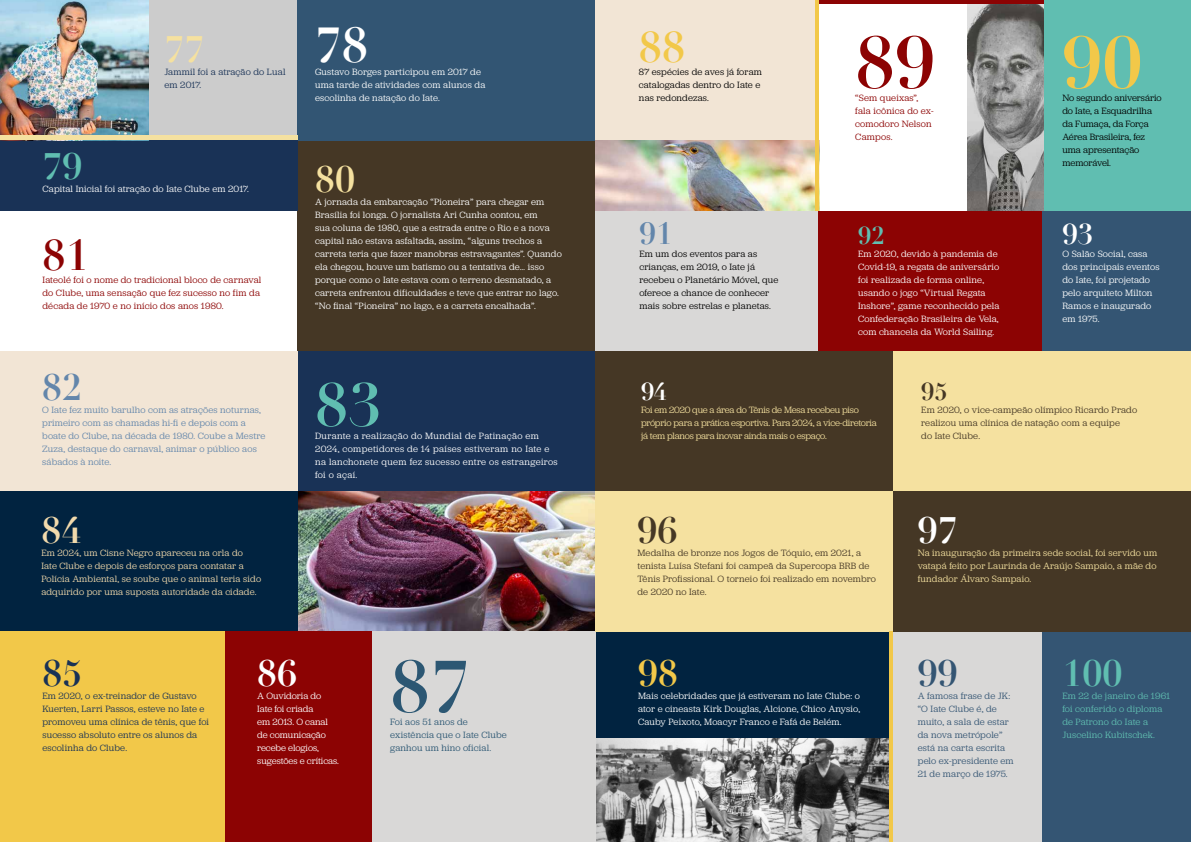
<style>
.page{position:relative;width:1191px;height:842px;background:#fff}
.page>*{position:absolute;margin:0;border:0;box-sizing:border-box;transform-origin:0 0}
.t1{font:700 72px "Didot";color:#2c5773}
.t2{font:700 72px "Didot";color:#f2c849}
.t3{font:700 72px "Didot";color:#8c0303}
.t4{font:700 60px "Didot";color:#60beb1}
.t5{font:700 48px "Didot";color:#fff}
.t6{font:700 42px "Didot";color:#8c0303}
.t7{font:700 42px "Didot";color:#f2c849}
.t8{font:700 36px "Didot";color:#60beb1}
.t9{font:700 36px "Didot";color:#f5e1a0}
.t10{font:700 36px "Didot";color:#fff}
.t11{font:700 36px "Didot";color:#193256}
.t12{font:700 36px "Didot";color:#6386ab}
.t13{font:700 36px "Didot";color:#f2daac}
.t14{font:700 36px "Didot";color:#f2c849}
.t15{font:700 36px "Didot";color:#345573}
.t16{font:700 36px "Didot";color:#453725}
.t17{font:700 30px "Didot";color:#6386ab}
.t18{font:700 28px "Didot";color:#fff}
.t19{font:700 24px "Didot";color:#60beb1}
.t20{font:700 24px "Didot";color:#fff}
.t21{font:700 24px "Didot";color:#453725}
.t22{font:9.5px/13px "Jubilat";letter-spacing:.015em;color:#fff}
.t23{font:9.5px/13px "Jubilat";letter-spacing:.005em;color:#000}
.t24{font:9.5px/13px "Jubilat";letter-spacing:-.02em;color:#f5e1a0}
.t25{font:9.5px/13px "Jubilat";letter-spacing:.02em;color:#453725}
.t26{font:9.5px/13px "Jubilat";letter-spacing:.015em;color:#6386ab}
.t27{font:9.5px/13px "Jubilat";letter-spacing:.02em;color:#193256}
.t28{font:9.5px/13px "Jubilat";letter-spacing:.02em;color:#8c0303}
.t29{font:9.5px/13px "Jubilat";letter-spacing:.02em;color:#f2daac}
.t30{font:9.5px/13px "Jubilat";letter-spacing:.04em;color:#fff}
.t31{font:9.5px/13px "Jubilat";letter-spacing:.015em;color:#345573}
.t32{font:9.5px/13px "Jubilat";letter-spacing:.015em;color:#60beb1}
.t33{font:9.5px/13px "Jubilat";letter-spacing:.02em;color:#2c5773}
</style>
<div class="page">
<div style="left:595px;top:630px;width:298px;height:212px;background:#012340"></div>
<img style="left:595px;top:738px;width:294px;height:104px">
<div style="left:297px;top:351px;width:298px;height:280px;background:#193256"></div>
<img style="left:297px;top:491px;width:298px;height:140px">
<div style="left:297px;top:140px;width:298px;height:211px;background:#453725"></div>
<div style="left:0;top:0;width:387px;height:140px;background:#ccc"></div>
<div style="left:297px;top:0;width:298px;height:140px;background:#325573"></div>
<div style="left:0;top:140px;width:297px;height:70px;background:#193256"></div>
<div style="left:0;top:351px;width:297px;height:140px;background:#f2e5d5"></div>
<div style="left:0;top:491px;width:297px;height:140px;background:#012340"></div>
<div style="left:0;top:632px;width:225px;height:210px;background:#f2c849"></div>
<div style="left:225px;top:631px;width:147px;height:211px;background:#8c0303"></div>
<div style="left:372px;top:631px;width:223px;height:211px;background:#d9d8d7"></div>
<div style="left:893px;top:630px;width:149px;height:212px;background:#d9d8d7"></div>
<div style="left:1042px;top:630px;width:149px;height:212px;background:#345573"></div>
<div style="left:1042px;top:210px;width:149px;height:141px;background:#345573"></div>
<div style="left:819px;top:210px;width:223px;height:141px;background:#8c0303"></div>
<div style="left:1042px;top:0;width:149px;height:210px;background:#60beb1"></div>
<div style="left:595px;top:0;width:224px;height:210px;background:#f2e5d5"></div>
<div style="left:595px;top:351px;width:298px;height:140px;background:#453725"></div>
<div style="left:893px;top:351px;width:298px;height:159px;background:#f5e1a0"></div>
<div style="left:595px;top:491px;width:298px;height:140px;background:#f5e1a0"></div>
<div style="left:893px;top:491px;width:298px;height:140px;background:#453725"></div>
<div style="left:595px;top:210px;width:223px;height:141px;background:#d9d8d7"></div>
<hr style="left:889px;top:631px;width:4px;height:211px;background:#f2c849">
<img style="left:595px;top:140px;width:220px;height:70px">
<img style="left:967px;top:4px;width:76px;height:206px">
<hr style="left:817px;top:0;width:226px;height:4px;background:#8c0303">
<img style="left:0;top:0;width:149px;height:136px">
<hr style="left:815px;top:0;width:4px;height:210px;background:#f2c849">
<hr style="left:0;top:136px;width:297px;height:4px;background:#f5e1a0">
<h3 class="t9" style="left:164px;top:27px;width:42px">77</h3>
<p class="t27" style="left:164px;top:65px;width:122px">Jammil foi a atração do Lual em 2017.</p>
<h3 class="t8" style="left:43px;top:144px;width:42px">79</h3>
<p class="t22" style="left:43px;top:182px;width:208px">Capital Inicial foi atração do Iate Clube em 2017.</p>
<h3 class="t6" style="left:43px;top:229px;width:48px">81</h3>
<p class="t28" style="left:43px;top:273px;width:220px">Iateolé foi o nome do tradicional bloco de carnaval do Clube, uma sensação que fez sucesso no fim da década de 1970 e no início dos anos 1980.</p>
<h3 class="t12" style="left:42px;top:365px;width:42px">82</h3>
<p class="t26" style="left:42px;top:403px;width:225px">O Iate fez muito barulho com as atrações noturnas, primeiro com as chamadas hi-fi e depois com a boate do Clube, na década de 1980. Coube a Mestre Zuza, destaque do carnaval, animar o público aos sábados à noite.</p>
<h3 class="t13" style="left:41px;top:508px;width:42px">84</h3>
<p class="t29" style="left:41px;top:546px;width:221px">Em 2024, um Cisne Negro apareceu na orla do<br>Iate Clube e depois de esforços para contatar a Polícia Ambiental, se soube que o animal teria sido adquirido por uma suposta autoridade da cidade.</p>
<h3 class="t5" style="left:315px;top:15px;width:55px">78</h3>
<p class="t22" style="left:315px;top:65px;width:172px">Gustavo Borges participou em 2017 de uma tarde de atividades com alunos da escolinha de natação do Iate.</p>
<h3 class="t9" style="left:315px;top:157px;width:42px">80</h3>
<p class="t22" style="left:315px;top:195px;width:248px">A jornada da embarcação “Pioneira” para chegar em Brasília foi longa. O jornalista Ari Cunha contou, em<br>sua coluna de 1980, que a estrada entre o Rio e a nova capital não estava asfaltada, assim, “alguns trechos a carreta teria que fazer manobras estravagantes”. Quando ela chegou, houve um batismo ou a tentativa de… isso porque como o Iate estava com o terreno desmatado, a carreta enfrentou dificuldades e teve que entrar no lago. “No final “Pioneira” no lago, e a carreta encalhada”.</p>
<h2 class="t4" style="left:315px;top:367px;width:68px">83</h2>
<p class="t30" style="left:315px;top:429px;width:244px">Durante a realização do Mundial de Patinação em 2024, competidores de 14 países estiveram no Iate e na lanchonete quem fez sucesso entre os estrangeiros foi o açaí.</p>
<h3 class="t11" style="left:42px;top:651px;width:42px">85</h3>
<p class="t27" style="left:42px;top:689px;width:168px">Em 2020, o ex-treinador de Gustavo Kuerten, Larri Passos, esteve no Iate e promoveu uma clínica de tênis, que foi sucesso absoluto entre os alunos da escolinha do Clube.</p>
<h3 class="t10" style="left:257px;top:651px;width:42px">86</h3>
<p class="t22" style="left:257px;top:689px;width:83px">A Ouvidoria do<br>Iate foi criada<br>em 2013. O canal de comunicação recebe elogios, sugestões e críticas.</p>
<h1 class="t1" style="left:390px;top:641px;width:82px">87</h1>
<p class="t33" style="left:390px;top:715px;width:118px">Foi aos 51 anos de existência que o Iate Clube ganhou um hino oficial.</p>
<h3 class="t7" style="left:639px;top:21px;width:48px">88</h3>
<p class="t23" style="left:639px;top:65px;width:125px">87 espécies de aves já foram catalogadas dentro do Iate e nas redondezas.</p>
<h3 class="t17" style="left:639px;top:215px;width:35px">91</h3>
<p class="t23" style="left:639px;top:247px;width:140px">Em um dos eventos para as crianças, em 2019, o Iate já recebeu o Planetário Móvel, que oferece a chance de conhecer mais sobre estrelas e planetas.</p>
<h1 class="t3" style="left:855px;top:17px;width:82px">89</h1>
<p class="t28" style="left:855px;top:91px;width:80px">“Sem queixas”, fala icônica do ex&shy;comodoro Nelson<br>Campos.</p>
<h3 class="t19" style="left:858px;top:220px;width:28px">92</h3>
<p class="t22" style="left:858px;top:247px;width:143px">Em 2020, devido à pandemia de<br>Covid-19, a regata de aniversário foi realizada de forma online, usando o jogo “Virtual Regata<br>Inshore”, game reconhecido pela<br>Confederação Brasileira de Vela, com chancela da World Sailing.</p>
<h1 class="t2" style="left:1062px;top:17px;width:82px">90</h1>
<p class="t23" style="left:1062px;top:91px;width:101px">No segundo aniversário do Iate, a Esquadrilha da Fumaça, da Força<br>Aérea Brasileira, fez uma apresentação memorável.</p>
<h3 class="t18" style="left:1062px;top:217px;width:33px">93</h3>
<p class="t22" style="left:1062px;top:247px;width:99px">O Salão Social, casa dos principais eventos do Iate, foi projetado pelo arquiteto Milton<br>Ramos e inaugurado em 1975.</p>
<h3 class="t20" style="left:641px;top:376px;width:27px">94</h3>
<p class="t24" style="left:641px;top:403px;width:237px">Foi em 2020 que a área do Tênis de Mesa recebeu piso próprio para a prática esportiva. Para 2024, a vice-diretoria já tem planos para inovar ainda mais o espaço.</p>
<h3 class="t16" style="left:637px;top:508px;width:42px">96</h3>
<p class="t25" style="left:637px;top:546px;width:240px">Medalha de bronze nos Jogos de Tóquio, em 2021, a tenista Luísa Stefani foi campeã da Supercopa BRB de Tênis Profissional. O torneio foi realizado em novembro de 2020 no Iate.</p>
<h3 class="t14" style="left:638px;top:651px;width:42px">98</h3>
<p class="t22" style="left:638px;top:689px;width:224px;text-align:justify">Mais celebridades que já estiveram no Iate Clube: o ator e cineasta Kirk Douglas, Alcione, Chico Anysio, Cauby Peixoto, Moacyr Franco e Fafá de Belém.</p>
<h3 class="t21" style="left:921px;top:376px;width:28px">95</h3>
<p class="t25" style="left:921px;top:403px;width:217px">Em 2020, o vice-campeão olímpico Ricardo Prado realizou uma clínica de natação com a equipe<br>do Iate Clube.</p>
<h3 class="t10" style="left:917px;top:508px;width:42px">97</h3>
<p class="t24" style="left:917px;top:546px;width:241px;text-align:justify">Na inauguração da primeira sede social, foi servido um vatapá feito por Laurinda de Araújo Sampaio, a mãe do fundador Álvaro Sampaio.</p>
<h3 class="t15" style="left:917px;top:651px;width:42px">99</h3>
<p class="t31" style="left:917px;top:689px;width:97px">A famosa frase de JK: “O Iate Clube é, de muito, a sala de estar da nova metrópole” está na carta escrita pelo ex-presidente em<br>21 de março de 1975.</p>
<h3 class="t8" style="left:1062px;top:651px;width:62px">100</h3>
<p class="t32" style="left:1062px;top:689px;width:109px">Em 22 de janeiro de 1961 foi conferido o diploma de Patrono do Iate a<br>Juscelino Kubitschek.</p>
</div>
